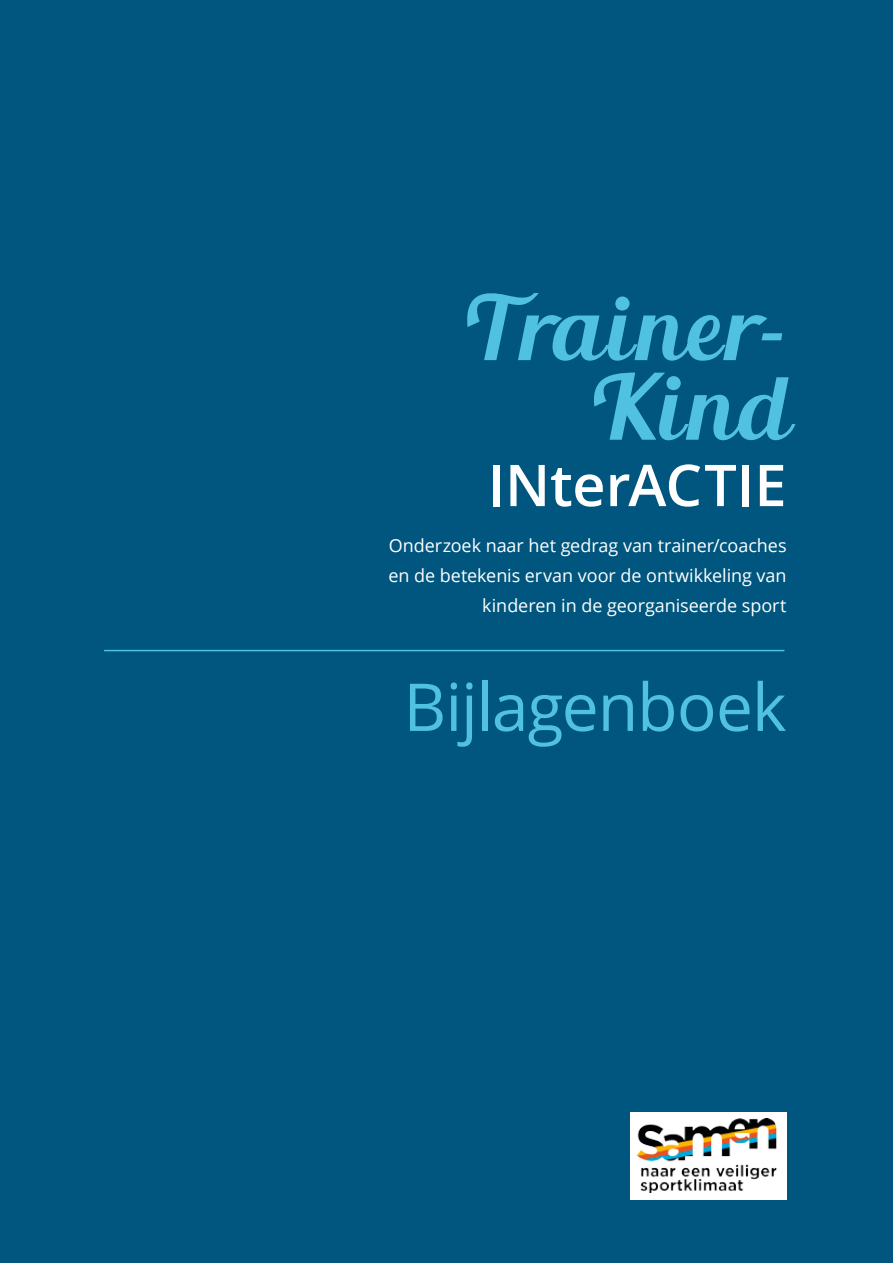
<style>
.page{position:relative;width:893px;height:1263px;background:#00567e}
.page>*{position:absolute;margin:0;border:0;box-sizing:border-box;transform-origin:0 0}
.KOP_36{font:66px "Open Sans";letter-spacing:-.015em;color:#50c1e0}
.t1{font:600 57.6px "Open Sans";letter-spacing:-.005em;color:#fff}
.SUBTEKST_WIT_DELEN{font:18px/30px "Open Sans";letter-spacing:-.005em;color:#fff;text-align:right}
</style>
<div class="page">
<hr style="left:104px;top:650px;width:680px;height:1px;background:#50c1e0">
<svg style="left:467px;top:293px;width:328px;height:148px"></svg>
<div style="left:630px;top:1112px;width:157px;height:87px;background:#fff"></div>
<img style="left:636px;top:1118px;width:141px;height:75px">
<p class="t1" style="left:488px;top:446px;width:300px">INterACTIE</p>
<p class="SUBTEKST_WIT_DELEN" style="left:388px;top:530px;width:400px">Onderzoek naar het gedrag van trainer/coaches en de betekenis ervan voor de ontwikkeling van kinderen in de georganiseerde sport</p>
<p class="KOP_36" style="left:403px;top:662px;width:385px">Bijlagenboek</p>
</div>
